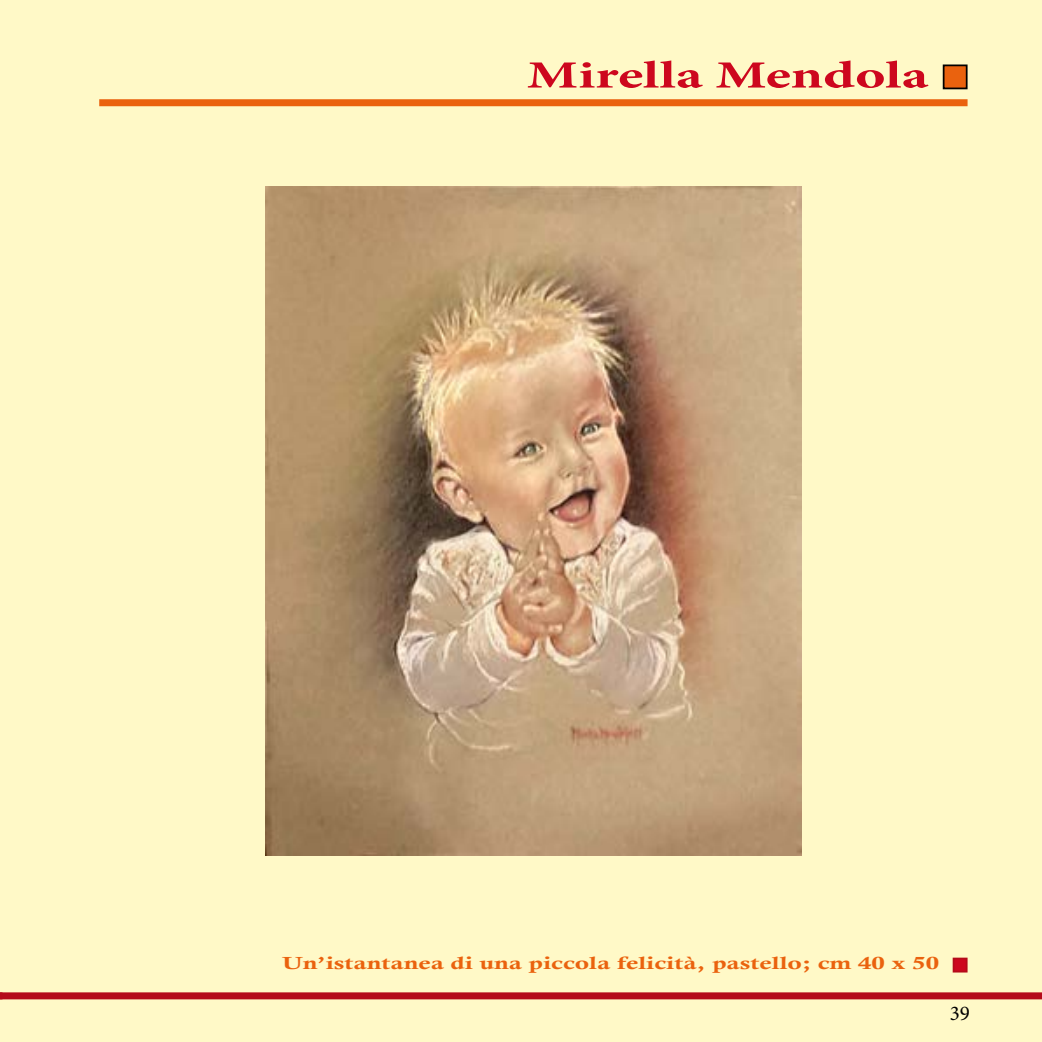
<style>
.page{position:relative;width:1042px;height:1042px;background:#fff9c7}
.page>*{position:absolute;margin:0;border:0;box-sizing:border-box;transform-origin:0 0}
.t1{font:700 38.5px "Minion Pro";color:#cd071e;scale:1.5 1}
.t2{font:21px "Minion Pro";color:#000}
.t3{font:17.5px "Calis MT Bol";color:#ea620e;scale:1.5 1}
</style>
<div class="page">
<div style="left:0;top:992px;width:1042px;height:7px;background:#b40b1a"></div>
<div style="left:99px;top:99px;width:868px;height:7px;background:#ea620e"></div>
<div style="left:952px;top:957px;width:15px;height:15px;background:#cd071e;border:2px solid #b40b1a"></div>
<div style="left:943px;top:65px;width:23px;height:23px;background:#ea620e"></div>
<div style="left:943px;top:64px;width:24px;height:25px;border:2px solid #000"></div>
<img style="left:265px;top:186px;width:536px;height:670px">
<h1 class="t1" style="left:527px;top:48px;width:269px">Mirella Mendola</h1>
<p class="t3" style="left:282px;top:953px;width:439px">Un’istantanea di una piccola felicità, pastello; cm 40 x 50</p>
<p class="t2" style="left:950px;top:999px;width:22px">39</p>
</div>
